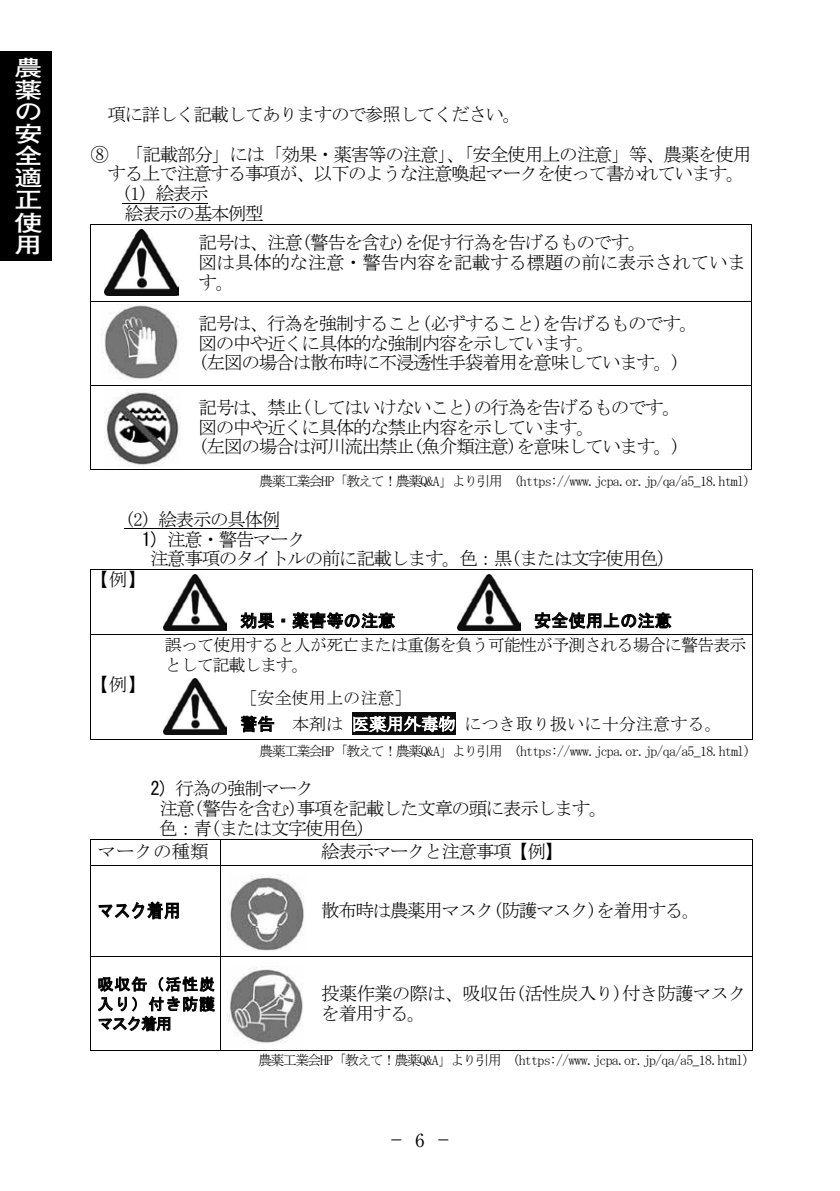
<style>
.page{position:relative;width:840px;height:1191px;background:#fff}
.page>*{position:absolute;margin:0;border:0;box-sizing:border-box;transform-origin:0 0}
.t1{font:700 21.8px/22px "Futo Go B101 Pro";color:#fff;text-align:justify;scale:1.28 1}
.t2{font:20px "MS Mincho";color:#000}
.t3{font:18.6px/19.8px "MS Mincho";letter-spacing:-.075em;color:#000}
.t4{font:18.6px/19.8px "MS Mincho";letter-spacing:-.015em;color:#000}
.t5{font:18.6px/19.8px "MS Mincho";letter-spacing:-.05em;color:#000}
.t6{font:18.6px "MS Gothic";letter-spacing:.01em;color:#000;scale:.88 1}
.t7{font:17.2px/19.8px "MS Mincho";letter-spacing:-.055em;color:#000}
.t8{font:17.2px/25.6px "MS Mincho";color:#000}
.t9{font:17.2px "MS Gothic";letter-spacing:.01em;color:#000}
.t10{font:15.8px/19.8px "MS Gothic";letter-spacing:.065em;color:#000;text-align:justify}
.t11{font:14px "MS Mincho";letter-spacing:-.055em;color:#000}
.s1{font-family:"MS Gothic"}
.s2{color:#fff}
.s3{font-size:17.2px}
.s4{font-family:"Ryumin Pro";font-size:18px}
</style>
<div class="page">
<hr style="left:122px;top:202px;width:85px;height:1px;background:#000">
<hr style="left:91px;top:224px;width:100px;height:1px;background:#000">
<hr style="left:192px;top:224px;width:559px;height:1px;background:#000">
<hr style="left:90px;top:225px;width:1px;height:76px;background:#000">
<hr style="left:751px;top:225px;width:1px;height:76px;background:#000">
<hr style="left:91px;top:301px;width:100px;height:1px;background:#000">
<hr style="left:192px;top:301px;width:559px;height:1px;background:#000">
<hr style="left:90px;top:302px;width:1px;height:83px;background:#000">
<hr style="left:751px;top:302px;width:1px;height:83px;background:#000">
<hr style="left:91px;top:385px;width:100px;height:1px;background:#000">
<hr style="left:192px;top:385px;width:559px;height:1px;background:#000">
<hr style="left:90px;top:386px;width:1px;height:83px;background:#000">
<hr style="left:91px;top:469px;width:100px;height:1px;background:#000">
<hr style="left:191px;top:469px;width:560px;height:1px;background:#000">
<hr style="left:751px;top:386px;width:1px;height:83px;background:#000">
<hr style="left:125px;top:528px;width:154px;height:1px;background:#000">
<hr style="left:91px;top:569px;width:67px;height:1px;background:#000">
<hr style="left:158px;top:569px;width:75px;height:1px;background:#000">
<hr style="left:234px;top:569px;width:218px;height:1px;background:#000">
<hr style="left:452px;top:569px;width:74px;height:1px;background:#000">
<hr style="left:527px;top:569px;width:224px;height:1px;background:#000">
<hr style="left:90px;top:570px;width:1px;height:36px;background:#000">
<hr style="left:751px;top:570px;width:1px;height:36px;background:#000">
<svg style="left:240px;top:612px;width:34px;height:17px"></svg>
<svg style="left:292px;top:612px;width:103px;height:17px"></svg>
<svg style="left:534px;top:612px;width:137px;height:17px"></svg>
<svg style="left:90px;top:606px;width:1px;height:29px"></svg>
<hr style="left:91px;top:634px;width:67px;height:1px;background:#000">
<hr style="left:158px;top:634px;width:75px;height:1px;background:#000">
<hr style="left:234px;top:634px;width:218px;height:1px;background:#000">
<hr style="left:452px;top:634px;width:74px;height:1px;background:#000">
<hr style="left:527px;top:634px;width:224px;height:1px;background:#000">
<hr style="left:90px;top:635px;width:1px;height:39px;background:#000">
<hr style="left:751px;top:635px;width:1px;height:39px;background:#000">
<hr style="left:90px;top:674px;width:1px;height:34px;background:#000">
<hr style="left:751px;top:674px;width:1px;height:34px;background:#000">
<div style="left:352px;top:713px;width:103px;height:22px;background:#0c0c0c"></div>
<svg style="left:240px;top:715px;width:34px;height:17px"></svg>
<svg style="left:353px;top:715px;width:101px;height:18px"></svg>
<hr style="left:90px;top:709px;width:1px;height:30px;background:#000">
<hr style="left:91px;top:739px;width:67px;height:1px;background:#000">
<hr style="left:158px;top:739px;width:75px;height:1px;background:#000">
<hr style="left:234px;top:739px;width:517px;height:1px;background:#000">
<hr style="left:751px;top:709px;width:1px;height:30px;background:#000">
<hr style="left:91px;top:839px;width:129px;height:1px;background:#000">
<hr style="left:221px;top:839px;width:93px;height:1px;background:#000">
<hr style="left:314px;top:839px;width:437px;height:1px;background:#000">
<svg style="left:98px;top:901px;width:81px;height:18px"></svg>
<svg style="left:90px;top:839px;width:1px;height:26px"></svg>
<hr style="left:91px;top:865px;width:129px;height:1px;background:#000">
<svg style="left:220px;top:839px;width:1px;height:26px"></svg>
<hr style="left:221px;top:865px;width:93px;height:1px;background:#000">
<hr style="left:314px;top:865px;width:437px;height:1px;background:#000">
<hr style="left:90px;top:865px;width:1px;height:91px;background:#000">
<hr style="left:220px;top:865px;width:1px;height:91px;background:#000">
<hr style="left:751px;top:865px;width:1px;height:91px;background:#000">
<svg style="left:98px;top:976px;width:117px;height:55px"></svg>
<hr style="left:91px;top:956px;width:129px;height:1px;background:#000">
<hr style="left:221px;top:956px;width:93px;height:1px;background:#000">
<hr style="left:314px;top:956px;width:437px;height:1px;background:#000">
<hr style="left:90px;top:957px;width:1px;height:93px;background:#000">
<hr style="left:91px;top:1050px;width:129px;height:1px;background:#000">
<hr style="left:220px;top:957px;width:1px;height:93px;background:#000">
<hr style="left:221px;top:1050px;width:93px;height:1px;background:#000">
<hr style="left:313px;top:1050px;width:438px;height:1px;background:#000">
<hr style="left:751px;top:957px;width:1px;height:93px;background:#000">
<img style="left:164px;top:574px;width:62px;height:56px">
<img style="left:457px;top:574px;width:63px;height:56px">
<img style="left:164px;top:679px;width:62px;height:56px">
<img style="left:227px;top:966px;width:76px;height:77px">
<img style="left:228px;top:874px;width:76px;height:77px">
<img style="left:104px;top:229px;width:74px;height:66px">
<img style="left:101px;top:305px;width:78px;height:75px">
<img style="left:104px;top:389px;width:77px;height:77px">
<div style="left:0;top:51px;width:51px;height:210px;background:#000"></div>
<p class="t1" style="left:14px;top:54px;width:23px">農薬の安全適正使用</p>
<p class="t3" style="left:90px;top:94px;width:662px;line-height:39.6px;text-indent:17px">項に詳しく記載してありますので参照してください。<br>⑧ 「記載部分」には「効果・薬害等の注意」、「安全使用上の注意」等、農薬を使用</p>
<p class="t3" style="left:122px;top:164px;width:623px;text-indent:-14px">する上で注意する事項が、以下のような注意喚起マークを使って書かれています。(1) 絵表示<br>絵表示の基本例型</p>
<p class="t4" style="left:198px;top:232px;width:548px">記号は、注意(警告を含む)を促す行為を告げるものです。<br>図は具体的な注意・警告内容を記載する標題の前に表示されています。</p>
<p class="t3" style="left:198px;top:313px;width:501px">記号は、行為を強制すること(必ずすること)を告げるものです。図の中や近くに具体的な強制内容を示しています。<br>(左図の場合は散布時に不浸透性手袋着用を意味しています。)</p>
<p class="t3" style="left:198px;top:397px;width:484px">記号は、禁止(してはいけないこと)の行為を告げるものです。図の中や近くに具体的な禁止内容を示しています。<br>(左図の場合は河川流出禁止(魚介類注意)を意味しています。)</p>
<p class="t11" style="left:259px;top:474px;width:492px">農薬工業会HP「教えて！農薬Q&amp;A」より引用 (https://www.jcpa.or.jp/qa/a5_18.html)</p>
<p class="t3" style="left:125px;top:509px;width:157px">(2) 絵表示の具体例</p>
<p class="t3" style="left:142px;top:529px;width:165px"><span class="s1">1)</span> 注意・警告マーク</p>
<p class="t3" style="left:150px;top:549px;width:517px">注意事項のタイトルの前に記載します。色：黒(または文字使用色)</p>
<p class="t3" style="left:90px;top:569px;width:57px">【例】</p>
<p class="t9" style="left:240px;top:612px;width:156px">効果・薬害等の注意</p>
<p class="t9" style="left:533px;top:612px;width:139px">安全使用上の注意</p>
<p class="t7" style="left:165px;top:635px;width:583px">誤って使用すると人が死亡または重傷を負う可能性が予測される場合に警告表示として記載します。</p>
<p class="t3" style="left:90px;top:674px;width:57px">【例】</p>
<p class="t8" style="left:240px;top:685px;width:483px">［安全使用上の注意］<br><span class="s1">警告</span> 本剤は<span class="s2">医薬用外毒物</span>につき取り扱いに十分注意する。</p>
<p class="t11" style="left:259px;top:744px;width:492px">農薬工業会HP「教えて！農薬Q&amp;A」より引用 (https://www.jcpa.or.jp/qa/a5_18.html)</p>
<p class="t3" style="left:159px;top:779px;width:450px;text-indent:-9px"><span class="s1">2)</span> 行為の強制マーク<br>注意(警告を含む)事項を記載した文章の頭に表示します。色：青(または文字使用色)</p>
<p class="t3" style="left:97px;top:841px;width:113px">マークの種類</p>
<p class="t3" style="left:321px;top:841px;width:243px">絵表示マークと注意事項【例】</p>
<p class="t6" style="left:97px;top:901px;width:95px">マスク着用</p>
<p class="t3" style="left:321px;top:900px;width:379px">散布時は農薬用マスク(防護マスク)を着用する<span class="s3">。</span></p>
<p class="t10" style="left:97px;top:974px;width:119px">吸収缶（活性炭入り）付き防護マスク着用</p>
<p class="t5" style="left:321px;top:983px;width:427px">投薬作業の際は、吸収缶(活性炭入り)付き防護マスクを着用する。</p>
<p class="t11" style="left:258px;top:1053px;width:492px">農薬工業会HP「教えて！農薬Q&amp;A」より引用 (https://www.jcpa.or.jp/qa/a5_18.html)</p>
<p class="t2" style="left:391px;top:1130px;width:58px">−<span class="s4">6</span>−</p>
</div>
